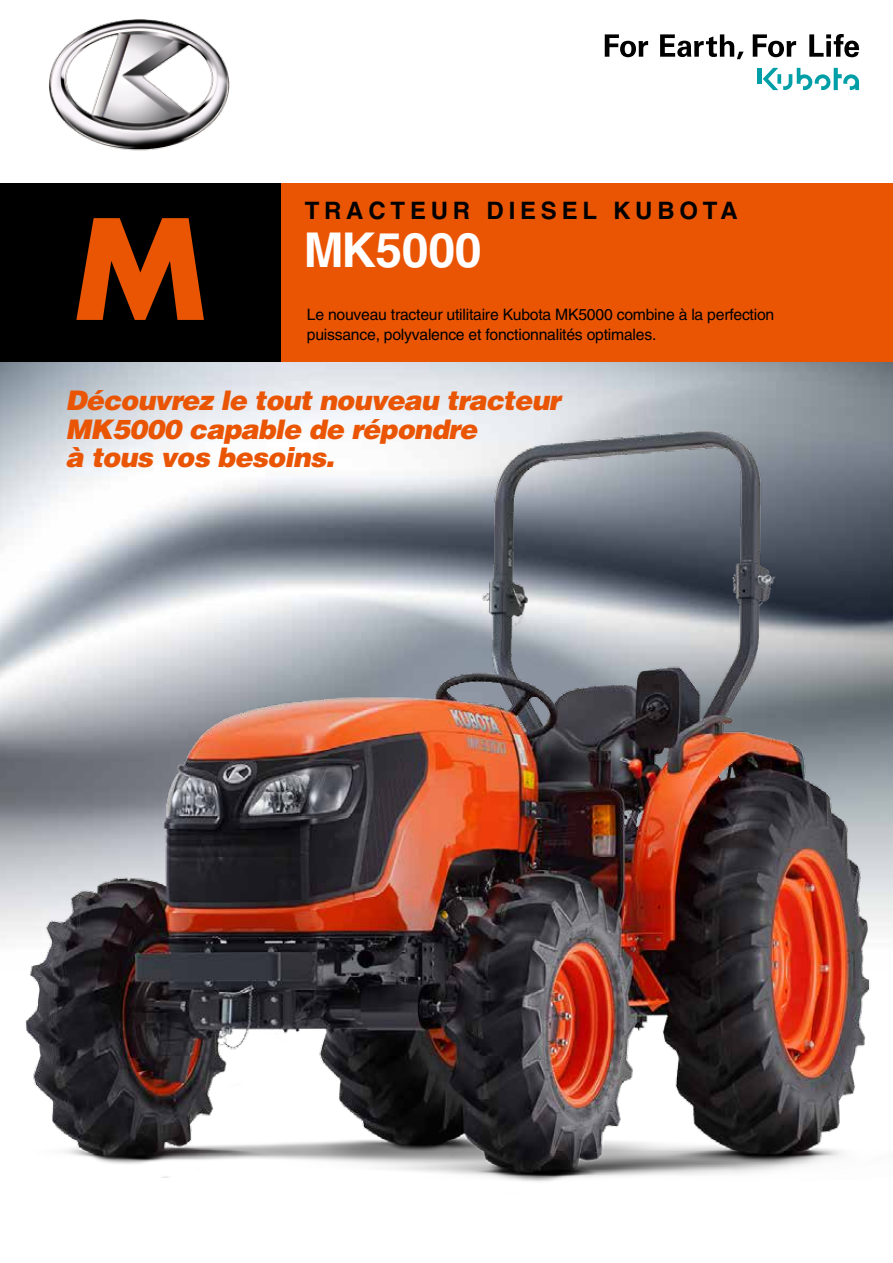
<style>
.page{position:relative;width:893px;height:1263px;background:#fff}
.page>*{position:absolute;margin:0;border:0;box-sizing:border-box;transform-origin:0 0}
.t1{font:700 135px "Futura";color:#ea5504}
.t2{font:700 48px "Helvetica";letter-spacing:-.005em;color:#fff}
.t3{font:italic 900 27px/28.5px "Helvetica";letter-spacing:-.03em;color:#ea5504}
.t4{font:700 24px "Helvetica";letter-spacing:.2em;color:#000}
.t5{font:15.75px/20.2px "Helvetica";letter-spacing:-.015em;color:#000}
</style>
<div class="page">
<img style="left:0;top:362px;width:893px;height:55px">
<img style="left:0;top:417px;width:893px;height:765px">
<div style="left:0;top:184px;width:893px;height:178px;background:#ea5504"></div>
<div style="left:0;top:184px;width:281px;height:178px;background:#000"></div>
<div style="left:757px;top:68px;width:5px;height:16px;background:#009fa8"></div>
<svg style="left:763px;top:68px;width:96px;height:22px"></svg>
<svg style="left:753px;top:34px;width:43px;height:23px"></svg>
<svg style="left:605px;top:34px;width:43px;height:23px"></svg>
<svg style="left:660px;top:34px;width:84px;height:25px"></svg>
<svg style="left:809px;top:34px;width:50px;height:23px"></svg>
<img style="left:49px;top:19px;width:181px;height:132px">
<h1 class="t1" style="left:74px;top:175px;width:134px">M</h1>
<h3 class="t4" style="left:305px;top:196px;width:435px">TRACTEUR DIESEL KUBOTA</h3>
<h2 class="t2" style="left:304px;top:221px;width:179px">MK5000</h2>
<p class="t5" style="left:307px;top:304px;width:469px">Le nouveau tracteur utilitaire Kubota MK5000 combine à la perfection puissance, polyvalence et fonctionnalités optimales.</p>
<h3 class="t3" style="left:66px;top:385px;width:496px">Découvrez le tout nouveau tracteur<br>MK5000 capable de répondre<br>à tous vos besoins.</h3>
</div>
